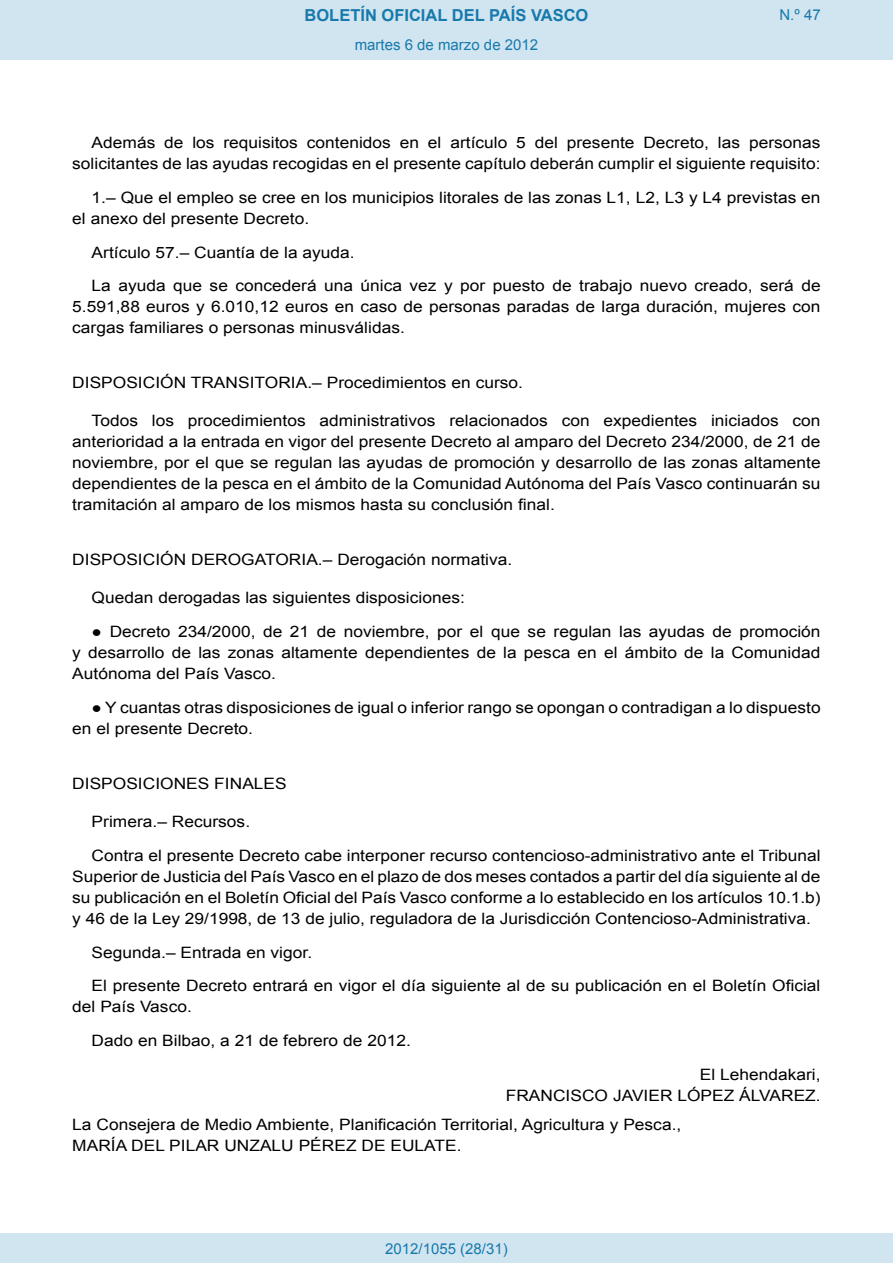
<style>
.page{position:relative;width:893px;height:1263px;background:#fff}
.page>*{position:absolute;margin:0;border:0;box-sizing:border-box;transform-origin:0 0}
.t1{font:700 16.5px "Arial";color:#1879ad}
.BOPVDetalle{font:15.6px/21px "Arial";color:#000;text-align:justify;scale:1.11 1}
.BOPVDisposicionTitul{font:15.6px "Arial";color:#000;scale:1.11 1}
.BOPVFirmaPuesto{font:15.6px "Arial";color:#000;scale:1.11 1}
.BOPVFirmaNombre{font:15.6px "Arial";color:#000;scale:1.11 1}
.BOPVFirmaLugFec{font:15.6px "Arial";color:#000;scale:1.11 1}
.BOPVNombreLehen2{font:15.6px "Arial";color:#000;scale:1.11 1}
.BOPVDisposicion{font:15.6px "Arial";color:#000;scale:1.11 1}
.BOPVPuestoLehen2{font:15.6px "Arial";color:#000;scale:1.11 1}
.Paginacion_Centro{font:15px "Arial";color:#1879ad}
</style>
<div class="page">
<div style="left:0;top:0;width:893px;height:60px;background:#d0e5f0"></div>
<div style="left:0;top:1233px;width:893px;height:30px;background:#d0e5f0"></div>
<p class="t1" style="left:305px;top:4px;width:285px">BOLETÍN OFICIAL DEL PAÍS VASCO</p>
<p class="Paginacion_Centro" style="left:355px;top:35px;width:185px">martes 6 de marzo de 2012</p>
<p class="Paginacion_Centro" style="left:779px;top:5px;width:43px">N.º 47</p>
<p class="BOPVDetalle" style="left:72px;top:132px;width:676px;text-align:right">Además de los requisitos contenidos en el artículo 5 del presente Decreto, las personas solicitantes de las ayudas recogidas en el presente capítulo deberán cumplir el siguiente requisito:</p>
<p class="BOPVDetalle" style="left:72px;top:187px;width:676px;text-indent:19px">1.– Que el empleo se cree en los municipios litorales de las zonas L1, L2, L3 y L4 previstas en el anexo del presente Decreto.</p>
<p class="BOPVDetalle" style="left:92px;top:242px;width:239px">Artículo 57.– Cuantía de la ayuda.</p>
<p class="BOPVDetalle" style="left:72px;top:276px;width:676px;text-indent:19px">La ayuda que se concederá una única vez y por puesto de trabajo nuevo creado, será de 5.591,88 euros y 6.010,12 euros en caso de personas paradas de larga duración, mujeres con cargas familiares o personas minusválidas.</p>
<p class="BOPVDisposicionTitul" style="left:72px;top:373px;width:408px">DISPOSICIÓN TRANSITORIA.– Procedimientos en curso.</p>
<p class="BOPVDetalle" style="left:72px;top:411px;width:676px;text-indent:19px">Todos los procedimientos administrativos relacionados con expedientes iniciados con anterioridad a la entrada en vigor del presente Decreto al amparo del Decreto 234/2000, de 21 de noviembre, por el que se regulan las ayudas de promoción y desarrollo de las zonas altamente dependientes de la pesca en el ámbito de la Comunidad Autónoma del País Vasco continuarán su tramitación al amparo de los mismos hasta su conclusión final.</p>
<p class="BOPVDisposicionTitul" style="left:72px;top:550px;width:398px">DISPOSICIÓN DEROGATORIA.– Derogación normativa.</p>
<p class="BOPVDetalle" style="left:92px;top:588px;width:338px">Quedan derogadas las siguientes disposiciones:</p>
<p class="BOPVDetalle" style="left:72px;top:621px;width:676px;text-indent:19px">● Decreto 234/2000, de 21 de noviembre, por el que se regulan las ayudas de promoción y desarrollo de las zonas altamente dependientes de la pesca en el ámbito de la Comunidad Autónoma del País Vasco.</p>
<p class="BOPVDetalle" style="left:72px;top:697px;width:676px;text-indent:19px">● Y cuantas otras disposiciones de igual o inferior rango se opongan o contradigan a lo dispuesto en el presente Decreto.</p>
<p class="BOPVDisposicion" style="left:72px;top:773px;width:195px">DISPOSICIONES FINALES</p>
<p class="BOPVDetalle" style="left:92px;top:811px;width:144px">Primera.– Recursos.</p>
<p class="BOPVDetalle" style="left:72px;top:845px;width:676px;text-indent:19px">Contra el presente Decreto cabe interponer recurso contencioso-administrativo ante el Tribunal Superior de Justicia del País Vasco en el plazo de dos meses contados a partir del día siguiente al de su publicación en el Boletín Oficial del País Vasco conforme a lo establecido en los artículos 10.1.b) y 46 de la Ley 29/1998, de 13 de julio, reguladora de la Jurisdicción Contencioso-Administrativa.</p>
<p class="BOPVDetalle" style="left:92px;top:942px;width:200px">Segunda.– Entrada en vigor.</p>
<p class="BOPVDetalle" style="left:72px;top:975px;width:675px;text-indent:19px">El presente Decreto entrará en vigor el día siguiente al de su publicación en el Boletín Oficial del País Vasco.</p>
<p class="BOPVFirmaLugFec" style="left:92px;top:1030px;width:289px">Dado en Bilbao, a 21 de febrero de 2012.</p>
<p class="BOPVPuestoLehen2" style="left:700px;top:1064px;width:110px">El Lehendakari,</p>
<p class="BOPVNombreLehen2" style="left:506px;top:1085px;width:285px">FRANCISCO JAVIER LÓPEZ ÁLVAREZ.</p>
<p class="BOPVFirmaPuesto" style="left:72px;top:1115px;width:550px">La Consejera de Medio Ambiente, Planificación Territorial, Agricultura y Pesca.,</p>
<p class="BOPVFirmaNombre" style="left:72px;top:1136px;width:352px">MARÍA DEL PILAR UNZALU PÉREZ DE EULATE.</p>
<p class="Paginacion_Centro" style="left:385px;top:1238px;width:124px">2012/1055 (28/31)</p>
</div>
